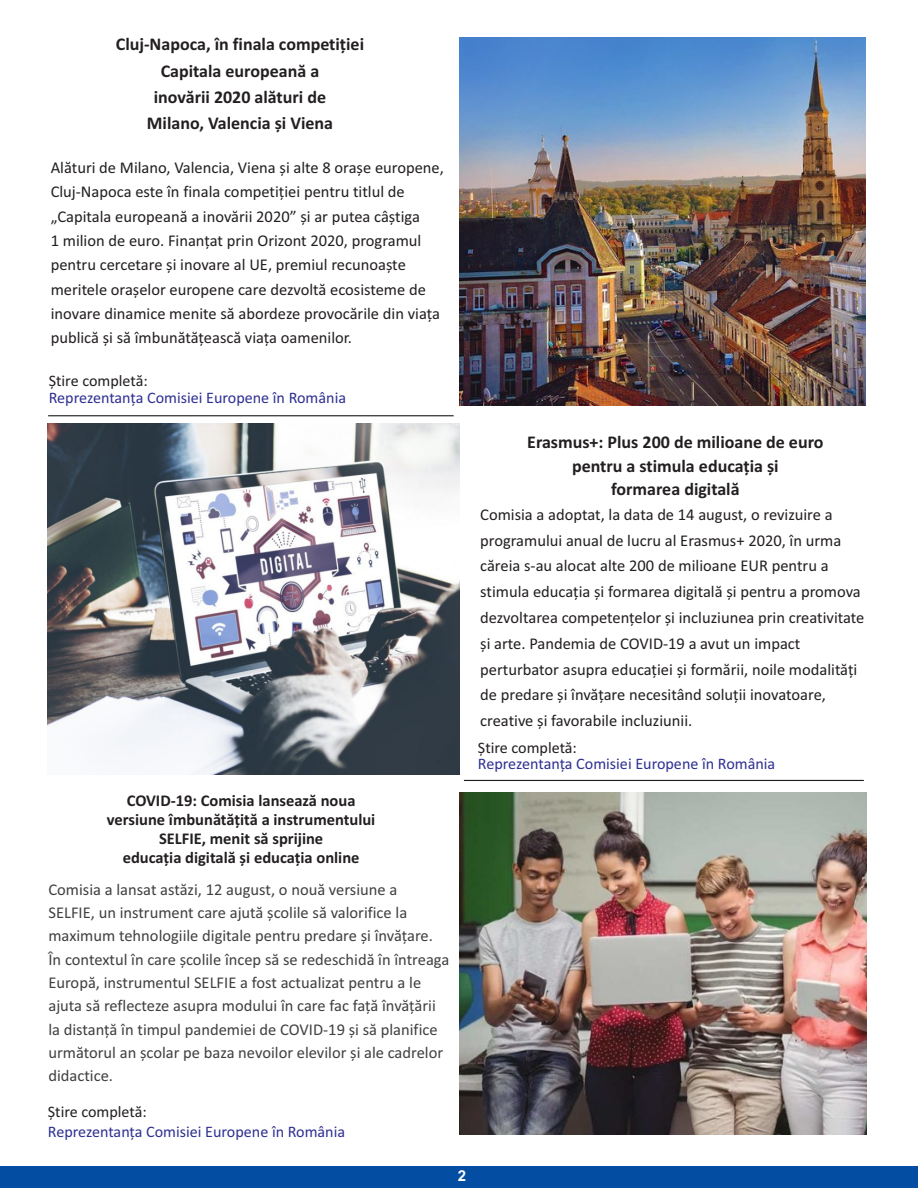
<style>
.page{position:relative;width:918px;height:1188px;background:#fff}
.page>*{position:absolute;margin:0;border:0;box-sizing:border-box;transform-origin:0 0}
.t1{font:700 18px/26.1px "Calibri";color:#231f20;text-align:center}
.t2{font:16.5px/25.8px "Calibri";color:#231f20}
.t3{font:16.5px/23.4px "Calibri";color:#404041}
.t4{font:700 16.5px/18.8px "Calibri";color:#231f20;text-align:center}
.t5{font:16.05px "Calibri";color:#2e3092}
.t6{font:16.05px "Calibri";color:#231f20}
.t7{font:700 15px "Arial";color:#fff}
</style>
<div class="page">
<hr style="left:48px;top:415px;width:406px;height:1px;background:#231f20">
<div style="left:0;top:1166px;width:918px;height:22px;background:#034da2"></div>
<hr style="left:464px;top:780px;width:400px;height:1px;background:#231f20">
<img style="left:460px;top:37px;width:406px;height:368px">
<img style="left:47px;top:423px;width:412px;height:351px">
<img style="left:460px;top:793px;width:407px;height:342px">
<p class="t1" style="left:116px;top:33px;width:250px">Cluj-Napoca, în finala competiției<br>Capitala europeană a<br>inovării 2020 alături de<br>Milano, Valencia și Viena</p>
<p class="t2" style="left:51px;top:157px;width:395px;line-height:24.3px">Alături de Milano, Valencia, Viena și alte 8 orașe europene, Cluj-Napoca este în finala competiției pentru titlul de „Capitala europeană a inovării 2020” și ar putea câștiga<br>1 milion de euro. Finanțat prin Orizont 2020, programul pentru cercetare și inovare al UE, premiul recunoaște meritele orașelor europene care dezvoltă ecosisteme de inovare dinamice menite să abordeze provocările din viața publică și să îmbunătățească viața oamenilor.</p>
<p class="t6" style="left:49px;top:374px;width:100px">Știre completă:</p>
<p class="t5" style="left:49px;top:391px;width:299px">Reprezentanța Comisiei Europene în România</p>
<p class="t4" style="left:107px;top:793px;width:270px">COVID-19: Comisia lansează noua versiune îmbunătățită a instrumentului SELFIE, menit să sprijine<br>educația digitală și educația online</p>
<p class="t3" style="left:48px;top:879px;width:402px">Comisia a lansat astăzi, 12 august, o nouă versiune a<br>SELFIE, un instrument care ajută școlile să valorifice la maximum tehnologiile digitale pentru predare și învățare.<br>În contextul în care școlile încep să se redeschidă în întreaga Europă, instrumentul SELFIE a fost actualizat pentru a le ajuta să reflecteze asupra modului în care fac față învățării la distanță în timpul pandemiei de COVID-19 și să planifice următorul an școlar pe baza nevoilor elevilor și ale cadrelor didactice.</p>
<p class="t6" style="left:48px;top:1105px;width:100px">Știre completă:</p>
<p class="t5" style="left:48px;top:1125px;width:299px">Reprezentanța Comisiei Europene în România</p>
<p class="t7" style="left:458px;top:1170px;width:10px">2</p>
<p class="t1" style="left:527px;top:432px;width:298px;line-height:23.2px">Erasmus+: Plus 200 de milioane de euro pentru a stimula educația și<br>formarea digitală</p>
<p class="t2" style="left:480px;top:503px;width:386px">Comisia a adoptat, la data de 14 august, o revizuire a programului anual de lucru al Erasmus+ 2020, în urma căreia s-au alocat alte 200 de milioane EUR pentru a stimula educația și formarea digitală și pentru a promova dezvoltarea competențelor și incluziunea prin creativitate și arte. Pandemia de COVID-19 a avut un impact perturbator asupra educației și formării, noile modalități de predare și învățare necesitând soluții inovatoare, creative și favorabile incluziunii.</p>
<p class="t6" style="left:478px;top:741px;width:100px">Știre completă:</p>
<p class="t5" style="left:478px;top:757px;width:299px">Reprezentanța Comisiei Europene în România</p>
</div>
